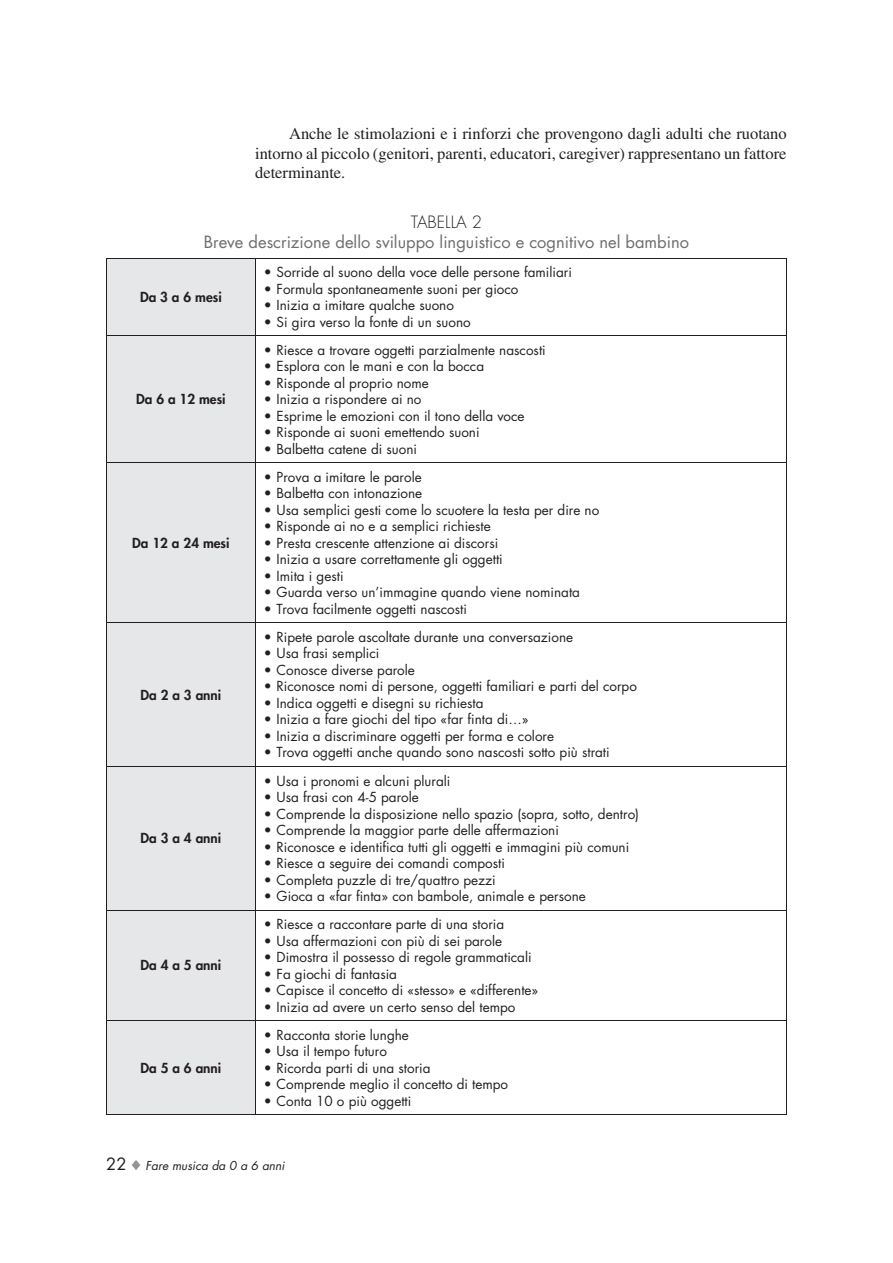
<style>
.page{position:relative;width:893px;height:1263px;background:#fff}
.page>*{position:absolute;margin:0;border:0;box-sizing:border-box;transform-origin:0 0}
.t1{font:16.5px/19.8px "Times LT Std";color:#231f20;text-align:justify}
.t2{font:16.5px "Futura Std";color:#6c6d70}
.t3{font:300 16.5px "Futura Std";color:#231f20}
.t4{font:13.5px "Futura Std";color:#231f20}
.t5{font:800 13.5px "Futura Std";color:#231f20}
.t6{font:italic 12px "Futura Std";color:#231f20}
.s1{font-style:normal;font-size:16.5px}
</style>
<div class="page">
<svg style="left:132px;top:1160px;width:8px;height:10px"></svg>
<div style="left:107px;top:259px;width:148px;height:855px;background:#e6e7e9"></div>
<hr style="left:106px;top:336px;width:149px;height:1px;background:#231f20">
<hr style="left:255px;top:336px;width:532px;height:1px;background:#231f20">
<hr style="left:106px;top:463px;width:149px;height:1px;background:#231f20">
<hr style="left:255px;top:463px;width:532px;height:1px;background:#231f20">
<hr style="left:106px;top:623px;width:149px;height:1px;background:#231f20">
<hr style="left:255px;top:623px;width:532px;height:1px;background:#231f20">
<hr style="left:106px;top:766px;width:149px;height:1px;background:#231f20">
<hr style="left:255px;top:766px;width:532px;height:1px;background:#231f20">
<hr style="left:106px;top:910px;width:149px;height:1px;background:#231f20">
<hr style="left:255px;top:910px;width:532px;height:1px;background:#231f20">
<hr style="left:106px;top:1020px;width:149px;height:1px;background:#231f20">
<hr style="left:255px;top:1020px;width:532px;height:1px;background:#231f20">
<hr style="left:786px;top:258px;width:1px;height:78px;background:#231f20">
<hr style="left:786px;top:336px;width:1px;height:127px;background:#231f20">
<hr style="left:786px;top:463px;width:1px;height:160px;background:#231f20">
<hr style="left:786px;top:623px;width:1px;height:143px;background:#231f20">
<hr style="left:786px;top:767px;width:1px;height:143px;background:#231f20">
<hr style="left:786px;top:910px;width:1px;height:110px;background:#231f20">
<hr style="left:786px;top:1021px;width:1px;height:93px;background:#231f20">
<hr style="left:255px;top:1114px;width:532px;height:1px;background:#231f20">
<hr style="left:106px;top:258px;width:1px;height:78px;background:#231f20">
<hr style="left:255px;top:258px;width:1px;height:78px;background:#231f20">
<hr style="left:106px;top:336px;width:1px;height:127px;background:#231f20">
<hr style="left:255px;top:336px;width:1px;height:127px;background:#231f20">
<hr style="left:106px;top:463px;width:1px;height:160px;background:#231f20">
<hr style="left:255px;top:463px;width:1px;height:160px;background:#231f20">
<hr style="left:106px;top:623px;width:1px;height:143px;background:#231f20">
<hr style="left:255px;top:623px;width:1px;height:143px;background:#231f20">
<hr style="left:106px;top:767px;width:1px;height:143px;background:#231f20">
<hr style="left:255px;top:767px;width:1px;height:143px;background:#231f20">
<hr style="left:106px;top:910px;width:1px;height:110px;background:#231f20">
<hr style="left:255px;top:910px;width:1px;height:110px;background:#231f20">
<hr style="left:106px;top:1021px;width:1px;height:93px;background:#231f20">
<hr style="left:255px;top:1021px;width:1px;height:93px;background:#231f20">
<hr style="left:106px;top:1114px;width:149px;height:1px;background:#231f20">
<hr style="left:106px;top:258px;width:149px;height:1px;background:#231f20">
<hr style="left:255px;top:258px;width:532px;height:1px;background:#231f20">
<p class="t1" style="left:255px;top:123px;width:533px;text-indent:34px">Anche le stimolazioni e i rinforzi che provengono dagli adulti che ruotano intorno al piccolo (genitori, parenti, educatori, caregiver) rappresentano un fattore determinante.</p>
<p class="t3" style="left:411px;top:212px;width:73px">TABELLA 2</p>
<p class="t2" style="left:204px;top:231px;width:487px">Breve descrizione dello sviluppo linguistico e cognitivo nel bambino</p>
<p class="t5" style="left:140px;top:289px;width:83px">Da 3 a 6 mesi</p>
<p class="t4" style="left:264px;top:264px;width:310px">• Sorride al suono della voce delle persone familiari</p>
<p class="t4" style="left:264px;top:280px;width:256px">• Formula spontaneamente suoni per gioco</p>
<p class="t4" style="left:264px;top:297px;width:192px">• Inizia a imitare qualche suono</p>
<p class="t4" style="left:264px;top:313px;width:208px">• Si gira verso la fonte di un suono</p>
<p class="t5" style="left:136px;top:391px;width:91px">Da 6 a 12 mesi</p>
<p class="t5" style="left:132px;top:534px;width:99px">Da 12 a 24 mesi</p>
<p class="t5" style="left:140px;top:686px;width:82px">Da 2 a 3 anni</p>
<p class="t5" style="left:140px;top:830px;width:82px">Da 3 a 4 anni</p>
<p class="t5" style="left:140px;top:957px;width:82px">Da 4 a 5 anni</p>
<p class="t5" style="left:140px;top:1059px;width:82px">Da 5 a 6 anni</p>
<p class="t4" style="left:264px;top:341px;width:283px">• Riesce a trovare oggetti parzialmente nascosti</p>
<p class="t4" style="left:264px;top:358px;width:222px">• Esplora con le mani e con la bocca</p>
<p class="t4" style="left:264px;top:374px;width:167px">• Risponde al proprio nome</p>
<p class="t4" style="left:264px;top:391px;width:159px">• Inizia a rispondere ai no</p>
<p class="t4" style="left:264px;top:407px;width:262px">• Esprime le emozioni con il tono della voce</p>
<p class="t4" style="left:264px;top:424px;width:217px">• Risponde ai suoni emettendo suoni</p>
<p class="t4" style="left:264px;top:440px;width:155px">• Balbetta catene di suoni</p>
<p class="t4" style="left:264px;top:468px;width:159px">• Prova a imitare le parole</p>
<p class="t4" style="left:264px;top:485px;width:160px">• Balbetta con intonazione</p>
<p class="t4" style="left:264px;top:501px;width:337px">• Usa semplici gesti come lo scuotere la testa per dire no</p>
<p class="t4" style="left:264px;top:518px;width:228px">• Risponde ai no e a semplici richieste</p>
<p class="t4" style="left:264px;top:534px;width:236px">• Presta crescente attenzione ai discorsi</p>
<p class="t4" style="left:264px;top:551px;width:240px">• Inizia a usare correttamente gli oggetti</p>
<p class="t4" style="left:264px;top:567px;width:81px">• Imita i gesti</p>
<p class="t4" style="left:264px;top:584px;width:318px">• Guarda verso un’immagine quando viene nominata</p>
<p class="t4" style="left:264px;top:600px;width:205px">• Trova facilmente oggetti nascosti</p>
<p class="t4" style="left:264px;top:628px;width:311px">• Ripete parole ascoltate durante una conversazione</p>
<p class="t4" style="left:264px;top:645px;width:117px">• Usa frasi semplici</p>
<p class="t4" style="left:264px;top:661px;width:153px">• Conosce diverse parole</p>
<p class="t4" style="left:264px;top:678px;width:375px">• Riconosce nomi di persone, oggetti familiari e parti del corpo</p>
<p class="t4" style="left:264px;top:694px;width:221px">• Indica oggetti e disegni su richiesta</p>
<p class="t4" style="left:264px;top:711px;width:266px">• Inizia a fare giochi del tipo «far finta di…»</p>
<p class="t4" style="left:264px;top:727px;width:292px">• Inizia a discriminare oggetti per forma e colore</p>
<p class="t4" style="left:264px;top:744px;width:347px">• Trova oggetti anche quando sono nascosti sotto più strati</p>
<p class="t4" style="left:264px;top:772px;width:188px">• Usa i pronomi e alcuni plurali</p>
<p class="t4" style="left:264px;top:788px;width:157px">• Usa frasi con 4-5 parole</p>
<p class="t4" style="left:264px;top:805px;width:377px">• Comprende la disposizione nello spazio (sopra, sotto, dentro)</p>
<p class="t4" style="left:264px;top:821px;width:297px">• Comprende la maggior parte delle affermazioni</p>
<p class="t4" style="left:264px;top:838px;width:367px">• Riconosce e identifica tutti gli oggetti e immagini più comuni</p>
<p class="t4" style="left:264px;top:854px;width:243px">• Riesce a seguire dei comandi composti</p>
<p class="t4" style="left:264px;top:871px;width:233px">• Completa puzzle di tre/quattro pezzi</p>
<p class="t4" style="left:264px;top:887px;width:323px">• Gioca a «far finta» con bambole, animale e persone</p>
<p class="t4" style="left:264px;top:915px;width:242px">• Riesce a raccontare parte di una storia</p>
<p class="t4" style="left:264px;top:932px;width:240px">• Usa affermazioni con più di sei parole</p>
<p class="t4" style="left:264px;top:948px;width:269px">• Dimostra il possesso di regole grammaticali</p>
<p class="t4" style="left:264px;top:965px;width:135px">• Fa giochi di fantasia</p>
<p class="t4" style="left:264px;top:981px;width:276px">• Capisce il concetto di «stesso» e «differente»</p>
<p class="t4" style="left:264px;top:998px;width:253px">• Inizia ad avere un certo senso del tempo</p>
<p class="t4" style="left:264px;top:1026px;width:147px">• Racconta storie lunghe</p>
<p class="t4" style="left:264px;top:1042px;width:125px">• Usa il tempo futuro</p>
<p class="t4" style="left:264px;top:1059px;width:168px">• Ricorda parti di una storia</p>
<p class="t4" style="left:264px;top:1075px;width:246px">• Comprende meglio il concetto di tempo</p>
<p class="t4" style="left:264px;top:1092px;width:149px">• Conta 10 o più oggetti</p>
<p class="t6" style="left:106px;top:1158px;width:180px"><span class="s1">22</span> Fare musica da 0 a 6 anni</p>
</div>
